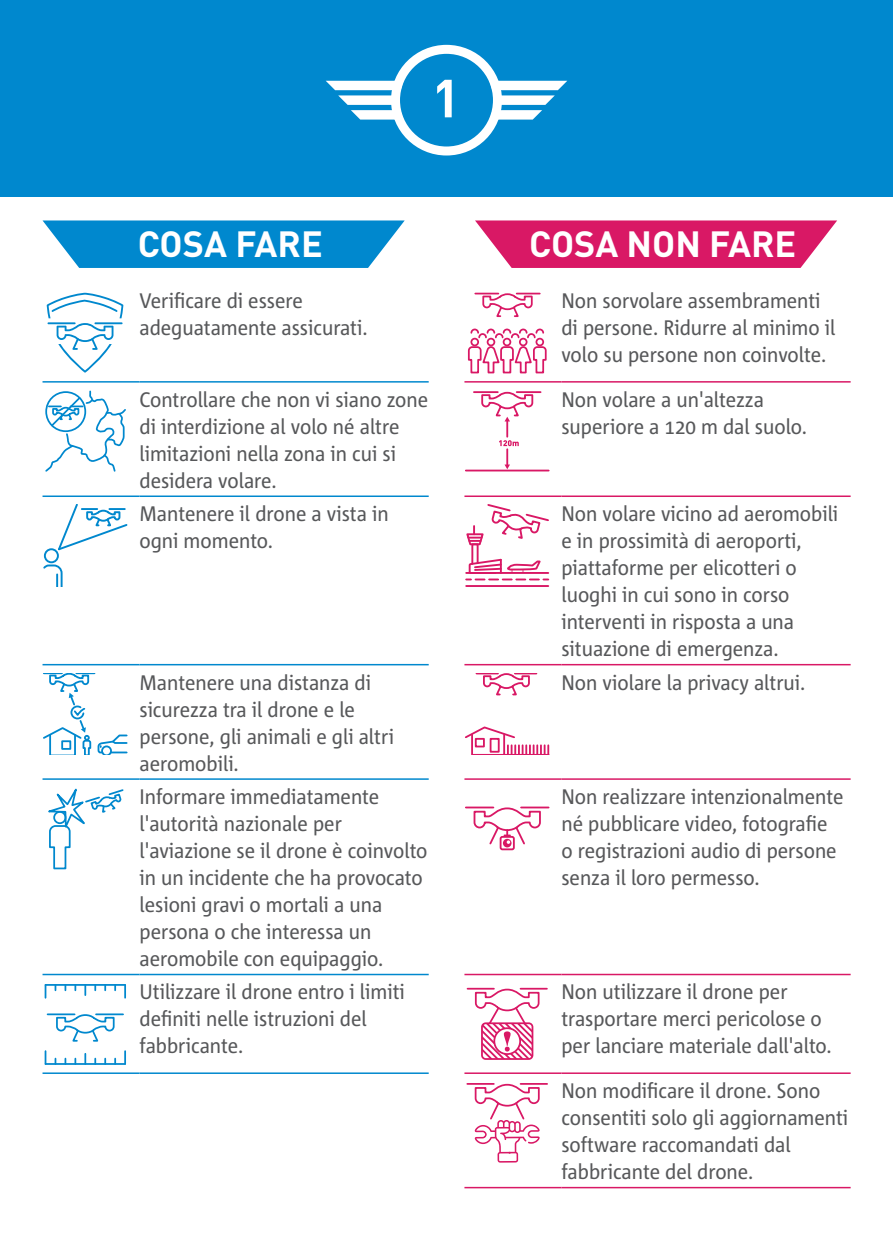
<style>
.page{position:relative;width:893px;height:1259px;background:#fff}
.page>*{position:absolute;margin:0;border:0;box-sizing:border-box;transform-origin:0 0}
.t1{font:700 52.8px "DIN Pro";color:#fff}
.t2{font:700 36px "DIN Pro";color:#fff}
.Table_text{font:21px/27px "Corpid E1 s S Cd";color:#57585a}
</style>
<div class="page">
<hr style="left:43px;top:381px;width:96px;height:1px;background:#0088ce">
<hr style="left:139px;top:381px;width:290px;height:1px;background:#0088ce">
<hr style="left:43px;top:495px;width:96px;height:2px;background:#0088ce">
<hr style="left:139px;top:495px;width:290px;height:2px;background:#0088ce">
<hr style="left:43px;top:664px;width:96px;height:1px;background:#0088ce">
<hr style="left:139px;top:664px;width:290px;height:1px;background:#0088ce">
<hr style="left:43px;top:778px;width:96px;height:2px;background:#0088ce">
<hr style="left:139px;top:778px;width:290px;height:2px;background:#0088ce">
<hr style="left:43px;top:973px;width:96px;height:2px;background:#0088ce">
<hr style="left:139px;top:973px;width:290px;height:2px;background:#0088ce">
<hr style="left:43px;top:1072px;width:96px;height:2px;background:#0088ce">
<hr style="left:139px;top:1072px;width:290px;height:2px;background:#0088ce">
<hr style="left:464px;top:381px;width:97px;height:1px;background:#d91865">
<hr style="left:561px;top:381px;width:290px;height:1px;background:#d91865">
<hr style="left:464px;top:495px;width:97px;height:2px;background:#d91865">
<hr style="left:561px;top:495px;width:290px;height:2px;background:#d91865">
<hr style="left:464px;top:664px;width:97px;height:1px;background:#d91865">
<hr style="left:561px;top:664px;width:290px;height:1px;background:#d91865">
<hr style="left:464px;top:778px;width:97px;height:2px;background:#d91865">
<hr style="left:561px;top:778px;width:290px;height:2px;background:#d91865">
<hr style="left:464px;top:973px;width:97px;height:2px;background:#d91865">
<hr style="left:561px;top:973px;width:290px;height:2px;background:#d91865">
<hr style="left:464px;top:1072px;width:97px;height:2px;background:#d91865">
<hr style="left:561px;top:1072px;width:290px;height:2px;background:#d91865">
<hr style="left:464px;top:1186px;width:97px;height:2px;background:#d91865">
<hr style="left:561px;top:1186px;width:290px;height:2px;background:#d91865">
<svg style="left:47px;top:293px;width:76px;height:79px"></svg>
<svg style="left:475px;top:292px;width:65px;height:26px"></svg>
<div style="left:470px;top:338px;width:9px;height:8px;border:2px solid #d91865;border-radius:50%"></div>
<div style="left:487px;top:338px;width:8px;height:8px;border:2px solid #d91865;border-radius:50%"></div>
<div style="left:503px;top:338px;width:8px;height:8px;border:2px solid #d91865;border-radius:50%"></div>
<div style="left:519px;top:338px;width:8px;height:8px;border:2px solid #d91865;border-radius:50%"></div>
<div style="left:535px;top:338px;width:9px;height:8px;border:2px solid #d91865;border-radius:50%"></div>
<svg style="left:467px;top:345px;width:80px;height:28px"></svg>
<svg style="left:470px;top:328px;width:75px;height:11px"></svg>
<svg style="left:45px;top:390px;width:81px;height:82px"></svg>
<hr style="left:474px;top:391px;width:24px;height:2px;background:#d91865">
<hr style="left:517px;top:391px;width:24px;height:2px;background:#d91865">
<hr style="left:466px;top:469px;width:83px;height:2px;background:#d91865">
<svg style="left:480px;top:391px;width:54px;height:78px"></svg>
<div style="left:44px;top:548px;width:15px;height:15px;border:2px solid #0088ce;border-radius:50%"></div>
<svg style="left:56px;top:505px;width:72px;height:47px"></svg>
<svg style="left:43px;top:563px;width:20px;height:23px"></svg>
<hr style="left:466px;top:585px;width:82px;height:1px;background:#d91865">
<svg style="left:465px;top:505px;width:85px;height:75px"></svg>
<svg style="left:43px;top:673px;width:85px;height:82px"></svg>
<svg style="left:476px;top:673px;width:60px;height:23px"></svg>
<svg style="left:465px;top:726px;width:84px;height:29px"></svg>
<svg style="left:42px;top:778px;width:83px;height:91px"></svg>
<hr style="left:466px;top:806px;width:27px;height:2px;background:#d91865">
<hr style="left:521px;top:806px;width:28px;height:2px;background:#d91865">
<div style="left:500px;top:836px;width:15px;height:14px;border:2px solid #d91865;border-radius:2px"></div>
<svg style="left:473px;top:806px;width:69px;height:40px"></svg>
<hr style="left:48px;top:1013px;width:27px;height:2px;background:#0088ce">
<hr style="left:96px;top:1013px;width:27px;height:2px;background:#0088ce">
<svg style="left:55px;top:1013px;width:60px;height:29px"></svg>
<hr style="left:46px;top:1063px;width:79px;height:1px;background:#0088ce">
<svg style="left:45px;top:1051px;width:1px;height:13px"></svg>
<svg style="left:124px;top:1051px;width:2px;height:13px"></svg>
<svg style="left:84px;top:1053px;width:2px;height:11px"></svg>
<hr style="left:46px;top:984px;width:79px;height:1px;background:#0088ce">
<svg style="left:124px;top:985px;width:2px;height:12px"></svg>
<svg style="left:45px;top:985px;width:1px;height:12px"></svg>
<svg style="left:84px;top:985px;width:2px;height:10px"></svg>
<div style="left:481px;top:1022px;width:52px;height:38px;border:2px solid #d91865;border-radius:4px"></div>
<svg style="left:467px;top:987px;width:80px;height:72px"></svg>
<svg style="left:467px;top:1083px;width:80px;height:79px"></svg>
<div style="left:0;top:0;width:893px;height:197px;background:#0088ce"></div>
<div style="left:391px;top:45px;width:111px;height:110px;border:9px solid #fff;border-radius:50%"></div>
<svg style="left:326px;top:81px;width:77px;height:39px"></svg>
<svg style="left:490px;top:81px;width:77px;height:39px"></svg>
<svg style="left:43px;top:220px;width:362px;height:48px;background:#1c95d3"></svg>
<svg style="left:475px;top:220px;width:362px;height:48px;background:#dd3176"></svg>
<p class="t1" style="left:432px;top:54px;width:30px">1</p>
<p class="t2" style="left:138px;top:214px;width:187px">COSA FARE</p>
<p class="t2" style="left:529px;top:214px;width:269px">COSA NON FARE</p>
<p class="Table_text" style="left:139px;top:286px;width:230px">Verificare di essere adeguatamente assicurati.</p>
<p class="Table_text" style="left:561px;top:286px;width:275px">Non sorvolare assembramenti di persone. Ridurre al minimo il volo su persone non coinvolte.</p>
<p class="Table_text" style="left:139px;top:385px;width:290px">Controllare che non vi siano zone di interdizione al volo né altre limitazioni nella zona in cui si desidera volare.</p>
<p class="Table_text" style="left:561px;top:385px;width:247px">Non volare a un'altezza superiore a 120 m dal suolo.</p>
<p class="Table_text" style="left:139px;top:500px;width:251px">Mantenere il drone a vista in ogni momento.</p>
<p class="Table_text" style="left:561px;top:500px;width:278px">Non volare vicino ad aeromobili e in prossimità di aeroporti, piattaforme per elicotteri o luoghi in cui sono in corso interventi in risposta a una situazione di emergenza.</p>
<p class="Table_text" style="left:139px;top:668px;width:256px">Mantenere una distanza di sicurezza tra il drone e le persone, gli animali e gli altri aeromobili.</p>
<p class="Table_text" style="left:561px;top:668px;width:246px">Non violare la privacy altrui.</p>
<p class="Table_text" style="left:139px;top:782px;width:290px">Informare immediatamente l'autorità nazionale per l'aviazione se il drone è coinvolto in un incidente che ha provocato lesioni gravi o mortali a una persona o che interessa un aeromobile con equipaggio.</p>
<p class="Table_text" style="left:561px;top:782px;width:284px">Non realizzare intenzionalmente né pubblicare video, fotografie o registrazioni audio di persone senza il loro permesso.</p>
<p class="Table_text" style="left:139px;top:978px;width:267px">Utilizzare il drone entro i limiti definiti nelle istruzioni del fabbricante.</p>
<p class="Table_text" style="left:561px;top:978px;width:272px">Non utilizzare il drone per trasportare merci pericolose o per lanciare materiale dall'alto.</p>
<p class="Table_text" style="left:561px;top:1076px;width:288px">Non modificare il drone. Sono consentiti solo gli aggiornamenti software raccomandati dal fabbricante del drone.</p>
</div>
